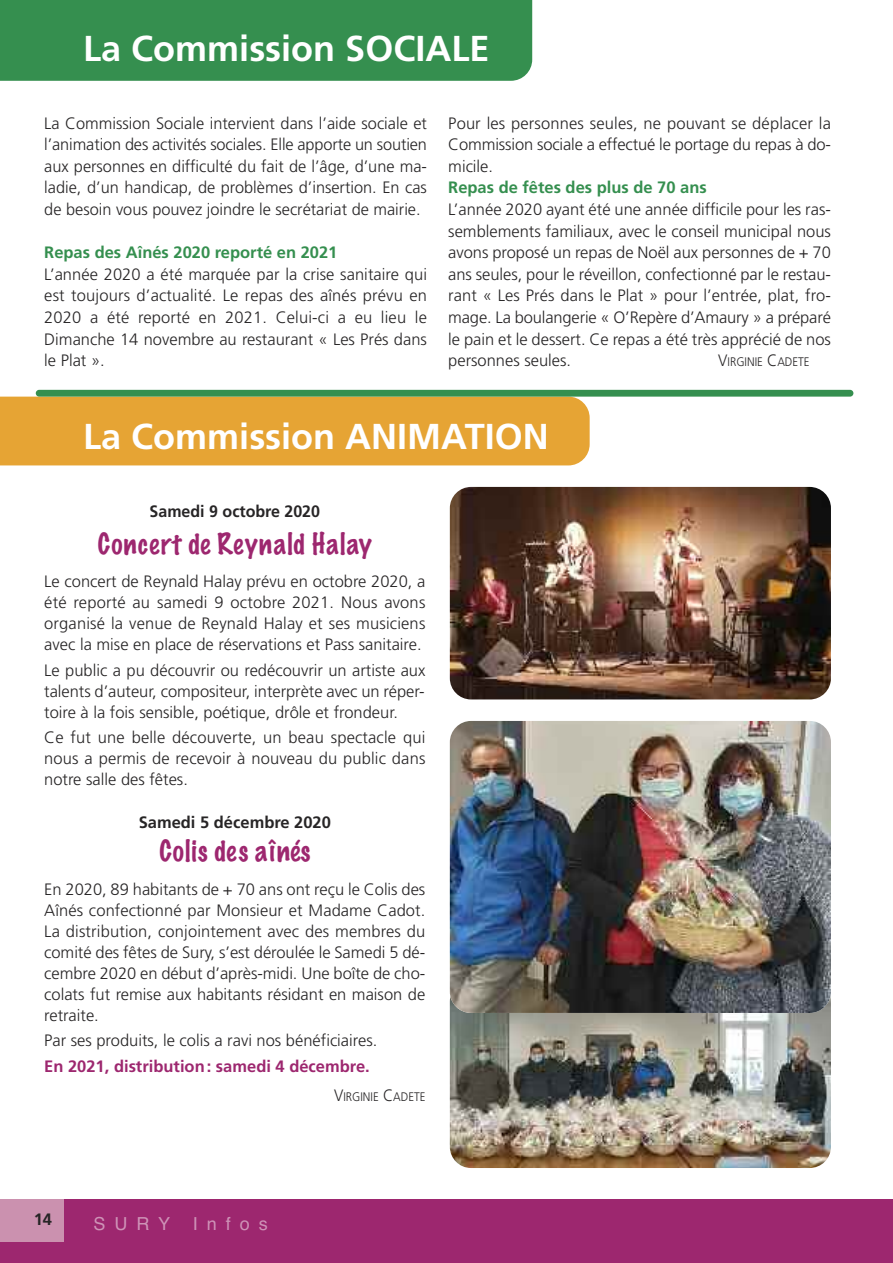
<style>
.page{position:relative;width:893px;height:1263px;background:#fff}
.page>*{position:absolute;margin:0;border:0;box-sizing:border-box;transform-origin:0 0}
.t1{font:700 36px "Frutiger";color:#fff}
.t2{font:100 27px "Marker Felt";letter-spacing:.035em;color:#9d276f}
.t3{font:100 27px "Marker Felt";letter-spacing:.015em;color:#9d276f}
.t4{font:18px "Helvetica";letter-spacing:.5em;color:rgb(255 255 255/.5)}
.t5{font:300 16.5px/21.6px "Frutiger";color:#272526;text-align:justify}
.t6{font:700 16.5px "Frutiger";color:#358f4f}
.t7{font:700 16.5px "Frutiger";color:#272526}
.t8{font:700 16.5px "Frutiger";color:#9d276f}
.t9{font:300 12.3px "Frutiger";color:#272526;scale:.92 1}
.s1{font-size:16.5px}
</style>
<div class="page">
<div style="left:0;top:1199px;width:893px;height:64px;background:#9d276f"></div>
<div style="left:0;top:1199px;width:64px;height:43px;background:#cb91af"></div>
<div style="left:0;top:0;width:532px;height:81px;background:#358f4f"></div>
<div style="left:0;top:397px;width:590px;height:68px;background:#e6a434"></div>
<div style="left:36px;top:390px;width:817px;height:7px;background:#358f4f;border-radius:3px"></div>
<img style="left:450px;top:980px;width:381px;height:188px;border-radius:21px">
<img style="left:450px;top:487px;width:381px;height:212px;border-radius:21px">
<img style="left:450px;top:721px;width:381px;height:292px;border-radius:21px">
<h1 class="t1" style="left:83px;top:34px;width:408px">La Commission SOCIALE</h1>
<p class="t5" style="left:44px;top:113px;width:384px">La Commission Sociale intervient dans l’aide sociale et l’animation des activités sociales. Elle apporte un soutien aux personnes en difficulté du fait de l’âge, d’une ma&shy;ladie, d’un handicap, de problèmes d’insertion. En cas de besoin vous pouvez joindre le secrétariat de mairie.</p>
<p class="t6" style="left:44px;top:246px;width:295px">Repas des Aînés 2020 reporté en 2021</p>
<p class="t5" style="left:44px;top:265px;width:384px">L’année 2020 a été marquée par la crise sanitaire qui est toujours d’actualité. Le repas des aînés prévu en 2020 a été reporté en 2021. Celui-ci a eu lieu le Dimanche 14 novembre au restaurant « Les Prés dans le Plat ».</p>
<p class="t5" style="left:448px;top:113px;width:384px">Pour les personnes seules, ne pouvant se déplacer la Commission sociale a effectué le portage du repas à do&shy;micile.</p>
<p class="t6" style="left:448px;top:181px;width:260px">Repas de fêtes des plus de 70 ans</p>
<p class="t5" style="left:448px;top:200px;width:384px">L’année 2020 ayant été une année difficile pour les ras&shy;semblements familiaux, avec le conseil municipal nous avons proposé un repas de Noël aux personnes de + 70 ans seules, pour le réveillon, confectionné par le restau&shy;rant « Les Prés dans le Plat » pour l’entrée, plat, fro&shy;mage. La boulangerie « O’Repère d’Amaury » a préparé le pain et le dessert. Ce repas a été très apprécié de nos personnes seules.</p>
<p class="t9" style="left:718px;top:357px;width:101px"><span class="s1">V</span>IRGINIE <span class="s1">C</span>ADETE</p>
<h1 class="t1" style="left:83px;top:422px;width:467px">La Commission ANIMATION</h1>
<p class="t7" style="left:150px;top:505px;width:172px">Samedi 9 octobre 2020</p>
<h2 class="t2" style="left:98px;top:522px;width:276px">Concert de Reynald Halay</h2>
<p class="t5" style="left:44px;top:572px;width:383px;line-height:21px">Le concert de Reynald Halay prévu en octobre 2020, a été reporté au samedi 9 octobre 2021. Nous avons organisé la venue de Reynald Halay et ses musiciens avec la mise en place de réservations et Pass sanitaire.</p>
<p class="t5" style="left:44px;top:661px;width:383px;line-height:21px">Le public a pu découvrir ou redécouvrir un artiste aux talents d’auteur, compositeur, interprète avec un réper&shy;toire à la fois sensible, poétique, drôle et frondeur.</p>
<p class="t5" style="left:44px;top:728px;width:383px;line-height:21px">Ce fut une belle découverte, un beau spectacle qui nous a permis de recevoir à nouveau du public dans notre salle des fêtes.</p>
<p class="t7" style="left:139px;top:815px;width:194px">Samedi 5 décembre 2020</p>
<h2 class="t3" style="left:159px;top:830px;width:152px">Colis des aînés</h2>
<p class="t5" style="left:44px;top:880px;width:383px;line-height:21px">En 2020, 89 habitants de + 70 ans ont reçu le Colis des Aînés confectionné par Monsieur et Madame Cadot.<br>La distribution, conjointement avec des membres du comité des fêtes de Sury, s’est déroulée le Samedi 5 dé&shy;cembre 2020 en début d’après-midi. Une boîte de cho&shy;colats fut remise aux habitants résidant en maison de retraite.</p>
<p class="t5" style="left:44px;top:1031px;width:335px">Par ses produits, le colis a ravi nos bénéficiaires.</p>
<p class="t8" style="left:44px;top:1059px;width:327px">En 2021, distribution: samedi 4 décembre.</p>
<p class="t9" style="left:334px;top:1091px;width:101px"><span class="s1">V</span>IRGINIE <span class="s1">C</span>ADETE</p>
<p class="t7" style="left:34px;top:1213px;width:20px">14</p>
<p class="t4" style="left:94px;top:1213px;width:78px">SURY</p>
<p class="t4" style="left:193px;top:1213px;width:77px">Infos</p>
</div>
